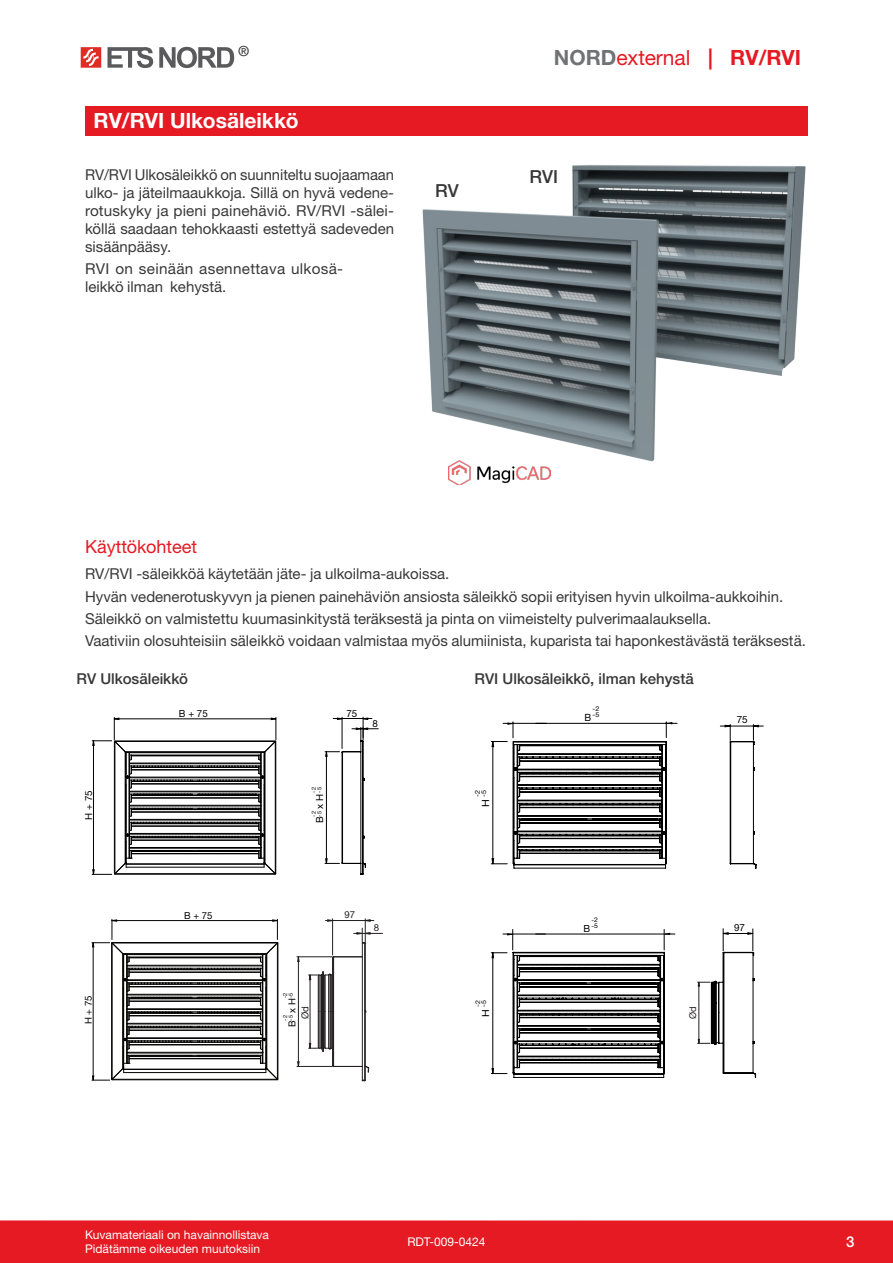
<style>
.page{position:relative;width:893px;height:1263px;background:#fff}
.page>*{position:absolute;margin:0;border:0;box-sizing:border-box;transform-origin:0 0}
.t1{font:21px "Helvetica Neue LTW1 G";color:#e51a23}
.Tootenimi{font:700 21px "Helvetica Neue LTW1 G";color:#fff}
.Pealkiri{font:18px "Helvetica Neue LTW1 G";color:#e51a23}
.Näidis{font:500 18px "Helvetica Neue LTW1 G";color:#383839}
.Tekst{font:15px/18px "Helvetica Neue LTW1 G";color:#383839;text-align:justify}
.Tekst-2{font:15px/18px "Helvetica Neue LTW1 G";letter-spacing:.02em;color:#383839}
.Näidis-2{font:500 15px "Helvetica Neue LTW1 G";color:#383839}
.t2{font:500 15px "Helvetica Neue LTW1 G";color:#fff}
.t3{font:500 13.95px "Helvetica Neue LTW1 G";color:#383839}
.t4{font:12px/14.4px "Helvetica Neue LTW1 G";color:#fff}
.t5{font:9.9px "Helvetica Neue LTW1 G";color:#000}
.t6{font:9.9px "Helvetica Neue LTW1 G";color:#000;scale:1.08 1}
.t7{font:9.75px "Helvetica Neue LTW1 G";color:#000}
.t8{font:9.6px "Helvetica Neue LTW1 G";color:#050504}
.t9{font:9.6px "Helvetica Neue LTW1 G";color:#231f20}
.t10{font:9.3px "Helvetica Neue LTW1 G";color:#231f20}
.t11{font:6.6px/6.3px "Helvetica Neue LTW1 G";color:#000;scale:1.08 1}
.t12{font:6.45px/6px "Helvetica Neue LTW1 G";color:#000;scale:1.08 1}
.t13{font:5.7px/5.4px "Helvetica Neue LTW1 G";color:#000}
.t14{font:5.55px/5.7px "Helvetica Neue LTW1 G";color:#050504}
.s1{font-weight:700;color:#717275}
.s2{font-weight:700}
</style>
<div class="page">
<div style="left:0;top:1220px;width:893px;height:43px;background:#e51a23"></div>
<svg style="left:107px;top:47px;width:46px;height:21px"></svg>
<svg style="left:159px;top:47px;width:75px;height:21px"></svg>
<svg style="left:81px;top:47px;width:20px;height:21px"></svg>
<div style="left:85px;top:106px;width:723px;height:30px;background:#e51a23"></div>
<svg style="left:698px;top:929px;width:58px;height:149px"></svg>
<hr style="left:513px;top:934px;width:162px;height:1px;background:#000">
<svg style="left:491px;top:929px;width:179px;height:149px"></svg>
<svg style="left:325px;top:717px;width:53px;height:158px"></svg>
<svg style="left:92px;top:717px;width:185px;height:158px"></svg>
<hr style="left:298px;top:957px;width:1px;height:109px;background:#231f20">
<hr style="left:297px;top:956px;width:35px;height:1px;background:#231f20">
<hr style="left:297px;top:1066px;width:35px;height:1px;background:#231f20">
<svg style="left:309px;top:919px;width:74px;height:162px"></svg>
<hr style="left:278px;top:943px;width:1px;height:136px;background:#050504">
<svg style="left:92px;top:919px;width:186px;height:162px"></svg>
<svg style="left:720px;top:724px;width:43px;height:144px"></svg>
<hr style="left:513px;top:723px;width:164px;height:1px;background:#000">
<svg style="left:491px;top:722px;width:181px;height:146px"></svg>
<img style="left:422px;top:165px;width:384px;height:312px">
<img style="left:448px;top:461px;width:102px;height:24px">
<p class="t3" style="left:238px;top:43px;width:13px">®</p>
<p class="Tootenimi" style="left:94px;top:108px;width:207px">RV/RVI Ulkosäleikkö</p>
<p class="Tekst" style="left:85px;top:165px;width:311px">RV/RVI Ulkosäleikkö on suunniteltu suojaamaan ulko- ja jäteilmaaukkoja. Sillä on hyvä vedene&shy;rotuskyky ja pieni painehäviö. RV/RVI -sälei&shy;köllä saadaan tehokkaasti estettyä sadeveden sisäänpääsy.</p>
<p class="Tekst-2" style="left:85px;top:259px;width:260px">RVI on seinään asennettava ulkosä&shy;leikkö ilman kehystä.</p>
<p class="Näidis" style="left:435px;top:180px;width:25px">RV</p>
<p class="t1" style="left:554px;top:44px;width:249px"><span class="s1">NORD</span>external <span class="s2">| RV/RVI</span></p>
<p class="Näidis" style="left:530px;top:166px;width:30px">RVI</p>
<p class="Pealkiri" style="left:85px;top:535px;width:114px">Käyttökohteet</p>
<p class="Tekst" style="left:85px;top:565px;width:366px">RV/RVI -säleikköä käytetään jäte- ja ulkoilma-aukoissa.</p>
<p class="Tekst" style="left:85px;top:587px;width:700px">Hyvän vedenerotuskyvyn ja pienen painehäviön ansiosta säleikkö sopii erityisen hyvin ulkoilma-aukkoihin.</p>
<p class="Tekst" style="left:85px;top:609px;width:628px">Säleikkö on valmistettu kuumasinkitystä teräksestä ja pinta on viimeistelty pulverimaalauksella.</p>
<p class="Tekst" style="left:85px;top:632px;width:722px">Vaativiin olosuhteisiin säleikkö voidaan valmistaa myös alumiinista, kuparista tai haponkestävästä teräksestä.</p>
<p class="Näidis-2" style="left:77px;top:669px;width:113px">RV Ulkosäleikkö</p>
<p class="t7" style="left:179px;top:708px;width:30px">B + 75</p>
<p class="t7" style="left:347px;top:708px;width:12px">75</p>
<p class="t7" style="left:372px;top:718px;width:7px">8</p>
<p class="Näidis-2" style="left:475px;top:669px;width:221px">RVI Ulkosäleikkö, ilman kehystä</p>
<p class="t11" style="left:593px;top:706px;width:8px">-2 -5</p>
<p class="t5" style="left:584px;top:711px;width:8px">B</p>
<p class="t5" style="left:737px;top:713px;width:13px">75</p>
<p class="t7" style="left:83px;top:820px;width:31px;rotate:-90deg">H + 75</p>
<p class="t13" style="left:311px;top:792px;width:7px;rotate:-90deg">-2 -5</p>
<p class="t7" style="left:314px;top:823px;width:31px;rotate:-90deg">B x H</p>
<p class="t13" style="left:311px;top:817px;width:7px;rotate:-90deg">-2 -5</p>
<p class="t11" style="left:474px;top:797px;width:8px;rotate:-90deg">-2 -5</p>
<p class="t6" style="left:479px;top:806px;width:9px;rotate:-90deg">H</p>
<p class="t8" style="left:184px;top:910px;width:30px">B + 75</p>
<p class="t9" style="left:344px;top:909px;width:12px">97</p>
<p class="t9" style="left:374px;top:921px;width:7px">8</p>
<p class="t12" style="left:591px;top:917px;width:8px">-2 -5</p>
<p class="t5" style="left:583px;top:922px;width:8px">B</p>
<p class="t5" style="left:734px;top:921px;width:12px">97</p>
<p class="t8" style="left:83px;top:1024px;width:30px;rotate:-90deg">H + 75</p>
<p class="t14" style="left:282px;top:998px;width:7px;rotate:-90deg">-2 -5</p>
<p class="t8" style="left:286px;top:1027px;width:31px;rotate:-90deg">B x H</p>
<p class="t9" style="left:299px;top:1019px;width:15px;rotate:-90deg">Ød</p>
<p class="t14" style="left:282px;top:1020px;width:7px;rotate:-90deg">-2 -5</p>
<p class="t11" style="left:475px;top:1007px;width:8px;rotate:-90deg">-2 -5</p>
<p class="t6" style="left:479px;top:1017px;width:9px;rotate:-90deg">H</p>
<p class="t10" style="left:687px;top:1019px;width:14px;rotate:-90deg">Ød</p>
<p class="t4" style="left:85px;top:1227px;width:185px">Kuvamateriaali on havainnollistava<br>Pidätämme oikeuden muutoksiin</p>
<p class="t4" style="left:407px;top:1234px;width:80px">RDT-009-0424</p>
<p class="t2" style="left:846px;top:1233px;width:10px">3</p>
</div>
